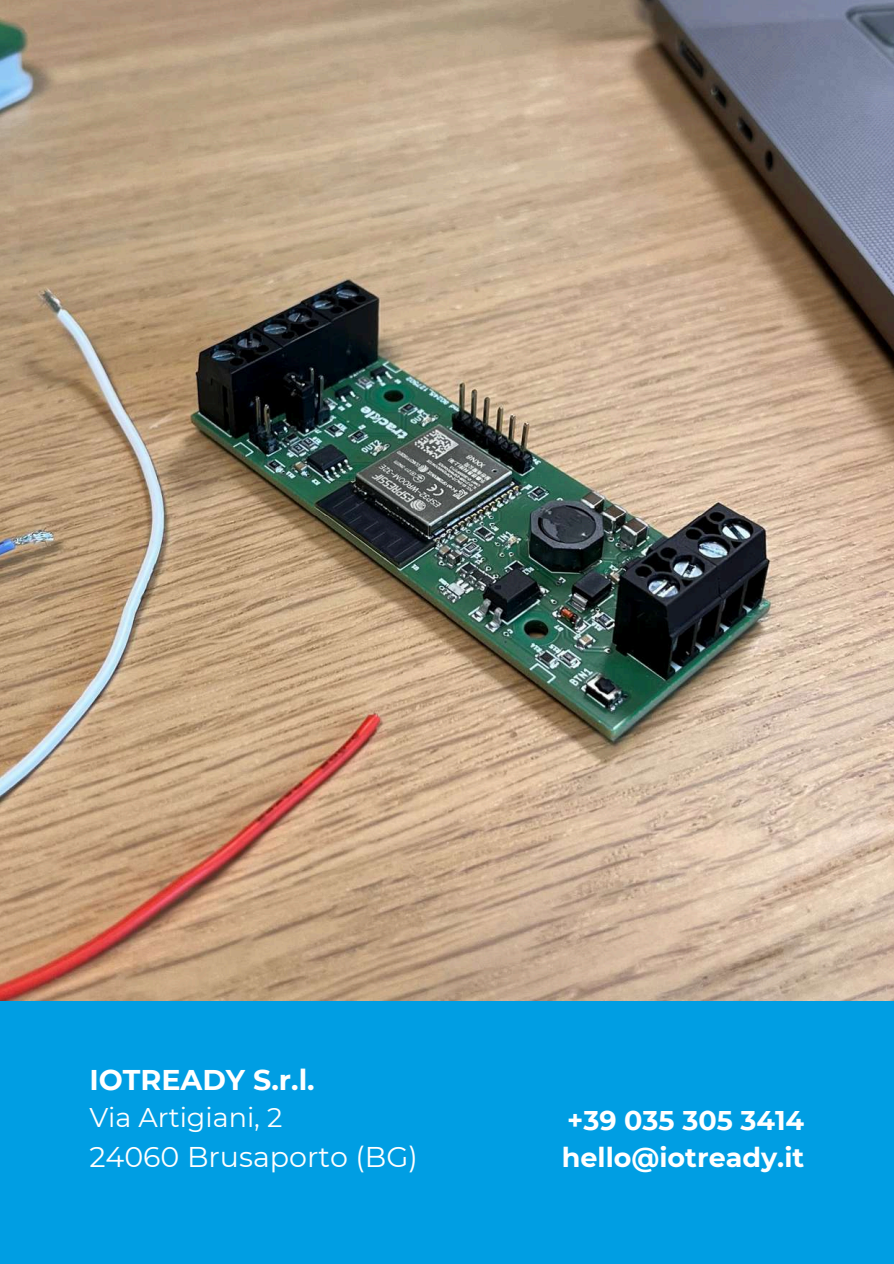
<style>
.page{position:relative;width:894px;height:1264px;background:#fff}
.page>*{position:absolute;margin:0;border:0;box-sizing:border-box;transform-origin:0 0}
.t1{font:28.5px "Montserrat";color:#fff}
.t2{font:700 28.5px "Montserrat";color:#fff}
.t3{font:700 27px/37.2px "Montserrat";color:#fff}
.t4{font:27px "Montserrat";color:#fff}
</style>
<div class="page">
<img style="left:0;top:0;width:893px;height:1000px">
<div style="left:0;top:1000px;width:893px;height:263px;background:#009ee3"></div>
<p class="t2" style="left:89px;top:1062px;width:227px">IOTREADY S.r.l.</p>
<p class="t4" style="left:89px;top:1101px;width:194px">Via Artigiani, 2</p>
<p class="t1" style="left:89px;top:1139px;width:330px">24060 Brusaporto (BG)</p>
<p class="t3" style="left:561px;top:1101px;width:244px">+39 035 305 3414 hello@iotready.it</p>
</div>
